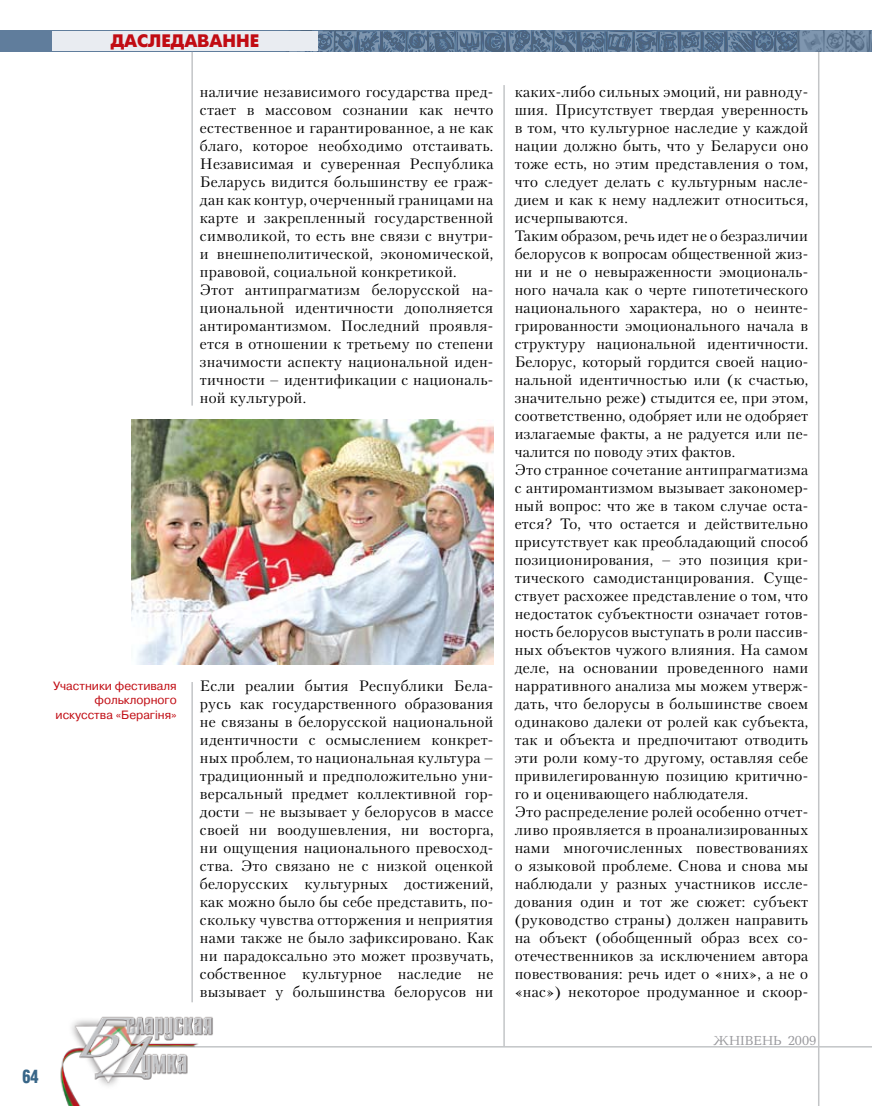
<style>
.page{position:relative;width:872px;height:1106px;background:#fff}
.page>*{position:absolute;margin:0;border:0;box-sizing:border-box;transform-origin:0 0}
.t1{font:18px "Futuris Extra C";color:#c10c13}
.t2{font:700 18px "AG Letterica Cond L";color:#386688;scale:.9 1}
.t3{font:15px/18px "Petersburg C";letter-spacing:.015em;color:#000}
.t4{font:13.5px "Baltica C";color:#97979b}
.t5{font:12px/14.4px "Pragmatica C";color:#c10c13;text-align:right}
</style>
<div class="page">
<hr style="left:818px;top:52px;width:1px;height:1054px;background:#c3c5c7">
<img style="left:285px;top:30px;width:587px;height:1px">
<hr style="left:503px;top:85px;width:2px;height:961px;background:#c3c5c7">
<svg style="left:0;top:31px;width:871px;height:21px;background:#5f7995"></svg>
<div style="left:52px;top:31px;width:266px;height:20px;background:#e9ecf1"></div>
<hr style="left:146px;top:1046px;width:726px;height:1px;background:#c3c5c7">
<img style="left:60px;top:1002px;width:170px;height:104px">
<svg style="left:871px;top:31px;width:1px;height:21px"></svg>
<hr style="left:191px;top:52px;width:2px;height:353px;background:#c3c5c7">
<hr style="left:191px;top:682px;width:2px;height:320px;background:#c3c5c7">
<img style="left:131px;top:419px;width:362px;height:245px">
<p class="t2" style="left:23px;top:1065px;width:20px">64</p>
<p class="t1" style="left:111px;top:31px;width:150px">ДАСЛЕДАВАННЕ</p>
<p class="t3" style="left:200px;top:82px;width:295px">наличие независимого государства пред&shy;стает в массовом сознании как нечто естественное и гарантированное, а не как благо, которое необходимо отстаивать.<br>Независимая и суверенная Республика Беларусь видится большинству ее граж&shy;дан как контур, очерченный границами на карте и закрепленный государственной символикой, то есть вне связи с внутри&shy;и внешнеполитической, экономической, правовой, социальной конкретикой.<br>Этот антипрагматизм белорусской на&shy;циональной идентичности дополняется антиромантизмом. Последний проявля&shy;ется в отношении к третьему по степени значимости аспекту национальной иден&shy;тичности – идентификации с националь&shy;ной культурой.</p>
<p class="t3" style="left:514px;top:82px;width:295px">каких-либо сильных эмоций, ни равноду&shy;шия. Присутствует твердая уверенность в том, что культурное наследие у каждой нации должно быть, что у Беларуси оно тоже есть, но этим представления о том, что следует делать с культурным насле&shy;дием и как к нему надлежит относиться, исчерпываются.<br>Таким образом, речь идет не о безразличии белорусов к вопросам общественной жиз&shy;ни и не о невыраженности эмоциональ&shy;ного начала как о черте гипотетического национального характера, но о неинте&shy;грированности эмоционального начала в структуру национальной идентичности.<br>Белорус, который гордится своей нацио&shy;нальной идентичностью или (к счастью, значительно реже) стыдится ее, при этом, соответственно, одобряет или не одобряет излагаемые факты, а не радуется или пе&shy;чалится по поводу этих фактов.<br>Это странное сочетание антипрагматизма с антиромантизмом вызывает закономер&shy;ный вопрос: что же в таком случае оста&shy;ется? То, что остается и действительно присутствует как преобладающий способ позиционирования, – это позиция кри&shy;тического самодистанцирования. Суще&shy;ствует расхожее представление о том, что недостаток субъектности означает готов&shy;ность белорусов выступать в роли пассив&shy;ных объектов чужого влияния. На самом деле, на основании проведенного нами нарративного анализа мы можем утверж&shy;дать, что белорусы в большинстве своем одинаково далеки от ролей как субъекта, так и объекта и предпочитают отводить эти роли кому-то другому, оставляя себе привилегированную позицию критично&shy;го и оценивающего наблюдателя.<br>Это распределение ролей особенно отчет&shy;ливо проявляется в проанализированных нами многочисленных повествованиях о языковой проблеме. Снова и снова мы наблюдали у разных участников иссле&shy;дования один и тот же сюжет: субъект (руководство страны) должен направить на объект (обобщенный образ всех со&shy;отечественников за исключением автора повествования: речь идет о «них», а не о «нас») некоторое продуманное и скоор-</p>
<p class="t3" style="left:200px;top:676px;width:295px;text-align:justify">Если реалии бытия Республики Бела&shy;русь как государственного образования не связаны в белорусской национальной идентичности с осмыслением конкрет&shy;ных проблем, то национальная культура – традиционный и предположительно уни&shy;версальный предмет коллективной гор&shy;дости – не вызывает у белорусов в массе своей ни воодушевления, ни восторга, ни ощущения национального превосход&shy;ства. Это связано не с низкой оценкой белорусских культурных достижений, как можно было бы себе представить, по&shy;скольку чувства отторжения и неприятия нами также не было зафиксировано. Как ни парадоксально это может прозвучать, собственное культурное наследие не вызывает у большинства белорусов ни</p>
<p class="t5" style="left:53px;top:678px;width:125px">Участники фестиваля фольклорного искусства «Берагiня»</p>
<p class="t4" style="left:713px;top:1033px;width:105px">ЖНІВень 2009</p>
</div>
